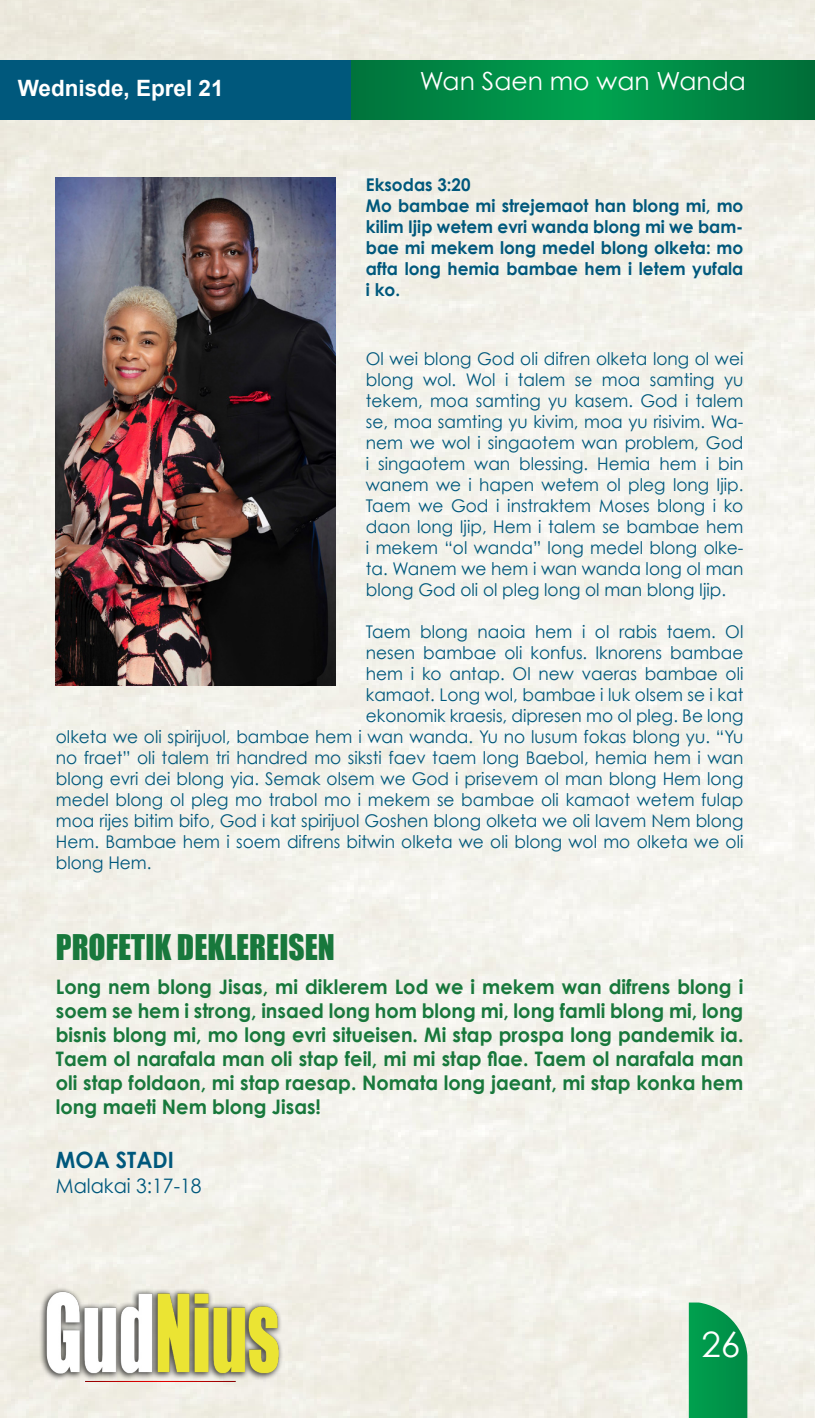
<style>
.page{position:relative;width:815px;height:1418px;background:#fff}
.page>*{position:absolute;margin:0;border:0;box-sizing:border-box;transform-origin:0 0}
.t1{font:35px "Century Gothic";color:#fff}
.t2{font:32.5px "Impact";color:#18783c}
.t3{font:25px "Century Gothic";color:#fff}
.t4{font:700 22.5px "Arial";color:#fff}
.t5{font:700 22.5px "Century Gothic";color:#00587c}
.t6{font:700 20px/24px "Century Gothic";color:#18783c;text-align:justify}
.t7{font:20px "Century Gothic";color:#00587c}
.t8{font:17.5px/21px "Century Gothic";color:#00587c;text-align:justify}
.t9{font:700 17.5px/21px "Century Gothic";color:#00587c;text-align:justify}
</style>
<div class="page">
<img style="left:0;top:0;width:815px;height:1417px">
<svg style="left:351px;top:60px;width:464px;height:60px;background:#008944"></svg>
<div style="left:0;top:60px;width:351px;height:60px;background:#00587c"></div>
<svg style="left:689px;top:1302px;width:58px;height:115px;background:#189f5a"></svg>
<img style="left:39px;top:1285px;width:246px;height:96px">
<img style="left:56px;top:178px;width:280px;height:507px">
<p class="t4" style="left:18px;top:73px;width:207px">Wednisde, Eprel 21</p>
<p class="t3" style="left:420px;top:65px;width:327px">Wan Saen mo wan Wanda</p>
<p class="t9" style="left:366px;top:173px;width:106px">Eksodas 3:20</p>
<p class="t9" style="left:366px;top:194px;width:379px">Mo bambae mi strejemaot han blong mi, mo kilim Ijip wetem evri wanda blong mi we bam&shy;bae mi mekem long medel blong olketa: mo afta long hemia bambae hem i letem yufala i ko.</p>
<p class="t8" style="left:366px;top:348px;width:379px">Ol wei blong God oli difren olketa long ol wei blong wol. Wol i talem se moa samting yu tekem, moa samting yu kasem. God i talem se, moa samting yu kivim, moa yu risivim. Wa&shy;nem we wol i singaotem wan problem, God i singaotem wan blessing. Hemia hem i bin wanem we i hapen wetem ol pleg long Ijip.<br>Taem we God i instraktem Moses blong i ko daon long Ijip, Hem i talem se bambae hem i mekem “ol wanda” long medel blong olke&shy;ta. Wanem we hem i wan wanda long ol man blong God oli ol pleg long ol man blong Ijip.</p>
<p class="t8" style="left:366px;top:621px;width:379px">Taem blong naoia hem i ol rabis taem. Ol</p>
<p class="t8" style="left:366px;top:642px;width:379px">nesen bambae oli konfus. Iknorens bambae</p>
<p class="t8" style="left:366px;top:663px;width:379px">hem i ko antap. Ol new vaeras bambae oli</p>
<p class="t8" style="left:366px;top:684px;width:379px">kamaot. Long wol, bambae i luk olsem se i kat</p>
<p class="t8" style="left:366px;top:705px;width:379px">ekonomik kraesis, dipresen mo ol pleg. Be long</p>
<p class="t8" style="left:56px;top:726px;width:689px">olketa we oli spirijuol, bambae hem i wan wanda. Yu no lusum fokas blong yu. “Yu</p>
<p class="t8" style="left:56px;top:747px;width:689px">no fraet” oli talem tri handred mo siksti faev taem long Baebol, hemia hem i wan</p>
<p class="t8" style="left:56px;top:768px;width:689px">blong evri dei blong yia. Semak olsem we God i prisevem ol man blong Hem long</p>
<p class="t8" style="left:56px;top:789px;width:689px">medel blong ol pleg mo trabol mo i mekem se bambae oli kamaot wetem fulap</p>
<p class="t8" style="left:56px;top:810px;width:689px">moa rijes bitim bifo, God i kat spirijuol Goshen blong olketa we oli lavem Nem blong</p>
<p class="t8" style="left:56px;top:831px;width:689px">Hem. Bambae hem i soem difrens bitwin olketa we oli blong wol mo olketa we oli</p>
<p class="t8" style="left:56px;top:852px;width:97px">blong Hem.</p>
<p class="t2" style="left:56px;top:922px;width:280px">PROFETIK DEKLEREISEN</p>
<p class="t6" style="left:56px;top:974px;width:689px">Long nem blong Jisas, mi diklerem Lod we i mekem wan difrens blong i soem se hem i strong, insaed long hom blong mi, long famli blong mi, long bisnis blong mi, mo long evri situeisen. Mi stap prospa long pandemik ia.<br>Taem ol narafala man oli stap feil, mi mi stap flae. Taem ol narafala man oli stap foldaon, mi stap raesap. Nomata long jaeant, mi stap konka hem long maeti Nem blong Jisas!</p>
<p class="t5" style="left:56px;top:1143px;width:120px">MOA STADI</p>
<p class="t7" style="left:56px;top:1173px;width:147px">Malakai 3:17-18</p>
<h1 class="t1" style="left:701px;top:1322px;width:40px">26</h1>
</div>
